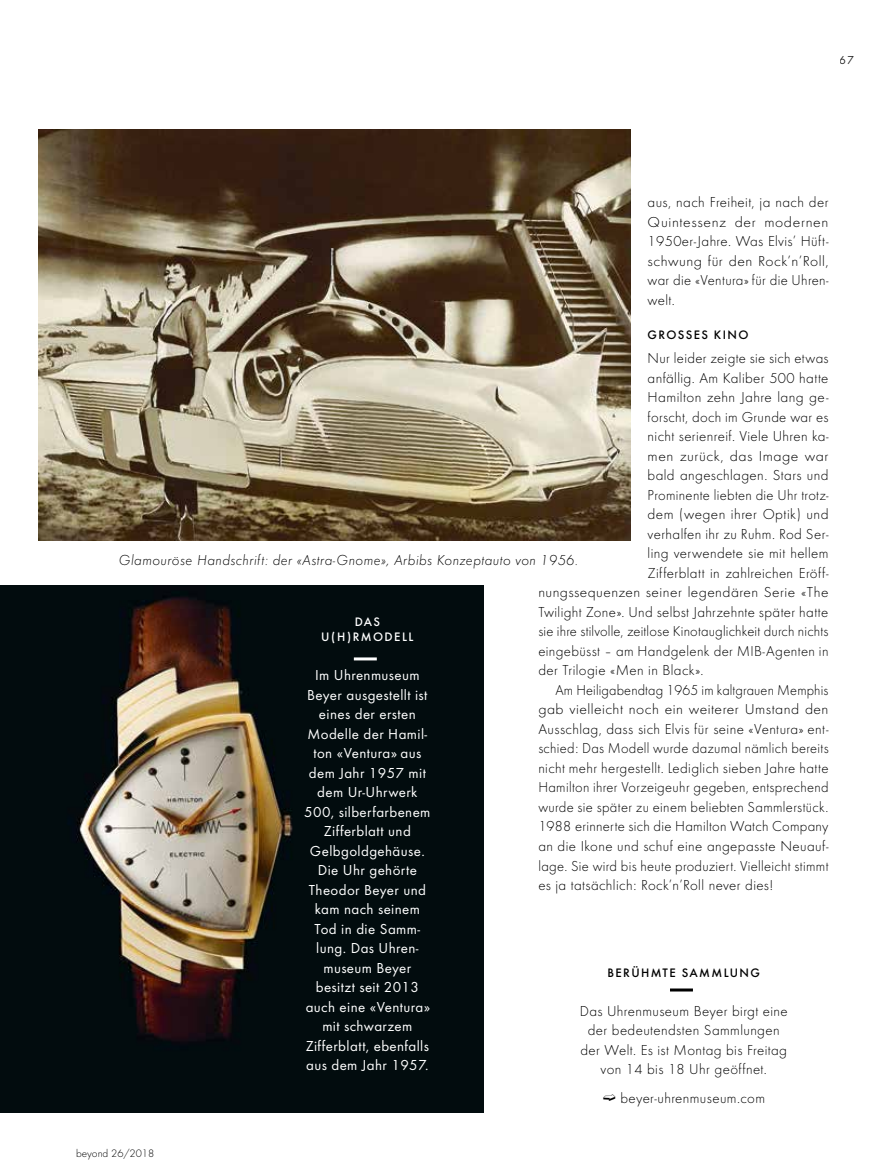
<style>
.page{position:relative;width:893px;height:1170px;background:#fff}
.page>*{position:absolute;margin:0;border:0;box-sizing:border-box;transform-origin:0 0}
.t1{font:300 15px/19.5px "Futura Round";letter-spacing:.025em;color:#000;text-align:justify}
.t2{font:15px/19.5px "Futura Round";letter-spacing:.025em;color:#fff;text-align:center}
.t3{font:italic 300 15px "Futura Round";letter-spacing:.025em;color:#000}
.t4{font:300 15px "Futura Round";letter-spacing:.025em;color:#000;scale:1.05 1}
.t5{font:300 15px "Futura Round";letter-spacing:.025em;color:#000;scale:.96 1}
.t6{font:500 12.75px "Futura Round";letter-spacing:.11em;color:#000}
.t7{font:500 12.75px/15px "Futura Round";letter-spacing:.11em;color:#fff;text-align:center}
.t8{font:12px "Futura Round";color:#000}
.t9{font:300 11.25px "Futura Round";color:#000}
</style>
<div class="page">
<img style="left:0;top:585px;width:484px;height:527px">
<img style="left:38px;top:129px;width:593px;height:411px">
<hr style="left:670px;top:988px;width:23px;height:3px;background:#000">
<hr style="left:354px;top:657px;width:23px;height:3px;background:#fff">
<p class="t8" style="left:840px;top:51px;width:15px">67</p>
<p class="t1" style="left:648px;top:192px;width:182px">aus, nach Freiheit, ja nach der Quintessenz der modernen 1950er-Jahre. Was Elvis’ Hüft&shy;schwung für den Rock’n’Roll, war die «Ventura» für die Uhren&shy;welt.</p>
<p class="t6" style="left:648px;top:325px;width:102px">GROSSES KINO</p>
<p class="t1" style="left:648px;top:348px;width:182px">Nur leider zeigte sie sich etwas</p>
<p class="t1" style="left:648px;top:367px;width:182px">anfällig. Am Kaliber 500 hatte</p>
<p class="t1" style="left:648px;top:387px;width:182px">Hamilton zehn Jahre lang ge-</p>
<p class="t1" style="left:648px;top:406px;width:182px">forscht, doch im Grunde war es</p>
<p class="t1" style="left:648px;top:426px;width:182px">nicht serienreif. Viele Uhren ka-</p>
<p class="t4" style="left:648px;top:446px;width:174px">men zurück, das Image war</p>
<p class="t1" style="left:648px;top:465px;width:182px">bald angeschlagen. Stars und</p>
<p class="t1" style="left:648px;top:484px;width:182px">Prominente liebten die Uhr trotz-</p>
<p class="t1" style="left:648px;top:504px;width:182px">dem (wegen ihrer Optik) und</p>
<p class="t1" style="left:648px;top:523px;width:182px">verhalfen ihr zu Ruhm. Rod Ser-</p>
<p class="t1" style="left:648px;top:543px;width:182px">ling verwendete sie mit hellem</p>
<p class="t1" style="left:648px;top:562px;width:182px">Zifferblatt in zahlreichen Eröff-</p>
<p class="t1" style="left:538px;top:582px;width:292px">nungssequenzen seiner legendären Serie «The</p>
<p class="t1" style="left:538px;top:601px;width:292px">Twilight Zone». Und selbst Jahrzehnte später hatte</p>
<p class="t1" style="left:538px;top:621px;width:292px">sie ihre stilvolle, zeitlose Kinotauglichkeit durch nichts</p>
<p class="t1" style="left:538px;top:640px;width:292px">eingebüsst – am Handgelenk der MIB-Agenten in</p>
<p class="t1" style="left:538px;top:660px;width:167px">der Trilogie «Men in Black».</p>
<p class="t5" style="left:555px;top:680px;width:286px">Am Heiligabendtag 1965 im kaltgrauen Memphis</p>
<p class="t4" style="left:538px;top:699px;width:278px">gab vielleicht noch ein weiterer Umstand den</p>
<p class="t1" style="left:538px;top:718px;width:292px">Ausschlag, dass sich Elvis für seine «Ventura» ent-</p>
<p class="t1" style="left:538px;top:738px;width:292px">schied: Das Modell wurde dazumal nämlich bereits</p>
<p class="t1" style="left:538px;top:757px;width:292px">nicht mehr hergestellt. Lediglich sieben Jahre hatte</p>
<p class="t1" style="left:538px;top:777px;width:292px">Hamilton ihrer Vorzeigeuhr gegeben, entsprechend</p>
<p class="t1" style="left:538px;top:796px;width:292px">wurde sie später zu einem beliebten Sammlerstück.</p>
<p class="t1" style="left:538px;top:816px;width:292px">1988 erinnerte sich die Hamilton Watch Company</p>
<p class="t1" style="left:538px;top:835px;width:292px">an die Ikone und schuf eine angepasste Neuauf-</p>
<p class="t1" style="left:538px;top:855px;width:292px">lage. Sie wird bis heute produziert. Vielleicht stimmt</p>
<p class="t1" style="left:538px;top:874px;width:236px">es ja tatsächlich: Rock’n’Roll never dies!</p>
<p class="t3" style="left:119px;top:549px;width:461px">Glamouröse Handschrift: der «Astra-Gnome», Arbibs Konzeptauto von 1956.</p>
<p class="t7" style="left:321px;top:613px;width:94px">DAS<br>U(H)RMODELL</p>
<p class="t2" style="left:304px;top:664px;width:128px">Im Uhrenmuseum<br>Beyer ausgestellt ist eines der ersten<br>Modelle der Hamil&shy;ton «Ventura» aus dem Jahr 1957 mit dem Ur-Uhrwerk<br>500, silberfarbenem<br>Zifferblatt und<br>Gelbgoldgehäuse.<br>Die Uhr gehörte<br>Theodor Beyer und kam nach seinem<br>Tod in die Samm&shy;lung. Das Uhren&shy;museum Beyer besitzt seit 2013 auch eine «Ventura» mit schwarzem<br>Zifferblatt, ebenfalls aus dem Jahr 1957.</p>
<p class="t6" style="left:607px;top:962px;width:154px">BERÜHMTE SAMMLUNG</p>
<p class="t1" style="left:580px;top:1000px;width:210px;text-align:center">Das Uhrenmuseum Beyer birgt eine der bedeutendsten Sammlungen der Welt. Es ist Montag bis Freitag von 14 bis 18 Uhr geöffnet.</p>
<p class="t1" style="left:620px;top:1087px;width:146px">beyer-uhrenmuseum.com</p>
<p class="t9" style="left:76px;top:1145px;width:80px">beyond 26/2018</p>
</div>
